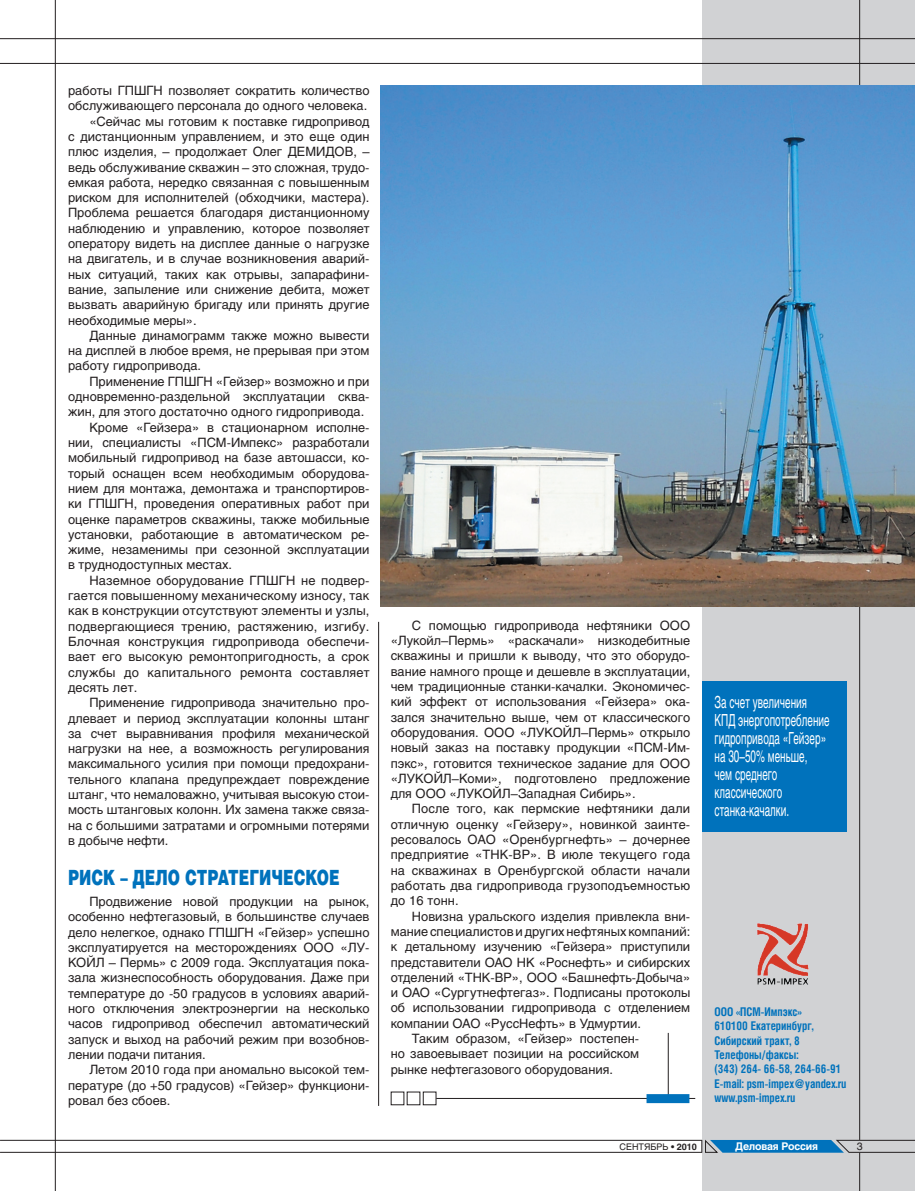
<style>
.page{position:relative;width:915px;height:1191px;background:#fff}
.page>*{position:absolute;margin:0;border:0;box-sizing:border-box;transform-origin:0 0}
.t1{font:900 21px "Helios";color:#0072bc;scale:.7 1}
.t2{font:16.5px/18px "Helios";color:#fff;scale:.6 1}
.t3{font:12.75px/15.3px "Helios";color:#231f20;text-align:justify}
.t4{font:700 12px/14.4px "Helios Cond";color:#0072bc;scale:.94 1}
.t5{font:700 10.5px "Helios";letter-spacing:-.02em;color:#fff}
.t6{font:9px "Helios";color:#231f20}
.s1{font-weight:700}
</style>
<div class="page">
<hr style="left:667px;top:1033px;width:1px;height:62px;background:#231f20">
<div style="left:701px;top:0;width:213px;height:1191px;background:#d1d2d4"></div>
<hr style="left:859px;top:0;width:1px;height:1140px;background:#231f20">
<hr style="left:55px;top:0;width:1px;height:1191px;background:#231f20">
<svg style="left:0;top:38px;width:914px;height:26px"></svg>
<hr style="left:859px;top:1152px;width:1px;height:39px;background:#231f20">
<hr style="left:0;top:1140px;width:701px;height:1px;background:#231f20">
<hr style="left:0;top:1152px;width:701px;height:1px;background:#231f20">
<svg style="left:701px;top:1139px;width:213px;height:14px"></svg>
<hr style="left:436px;top:1098px;width:259px;height:1px;background:#231f20">
<div style="left:423px;top:1091px;width:13px;height:14px;border:1px solid #231f20"></div>
<div style="left:646px;top:1094px;width:43px;height:9px;background:#0072bc"></div>
<hr style="left:378px;top:622px;width:1px;height:484px;background:#231f20">
<div style="left:701px;top:681px;width:145px;height:151px;background:#0072bc"></div>
<img style="left:380px;top:85px;width:534px;height:521px">
<img style="left:757px;top:924px;width:51px;height:61px">
<p class="t3" style="left:68px;top:83px;width:303px">работы ГПШГН позволяет сократить количество</p>
<p class="t3" style="left:68px;top:98px;width:300px">обслуживающего персонала до одного человека.</p>
<p class="t3" style="left:89px;top:113px;width:281px">«Сейчас мы готовим к поставке гидропривод</p>
<p class="t3" style="left:68px;top:129px;width:303px">с дистанционным управлением, и это еще один</p>
<p class="t3" style="left:68px;top:144px;width:239px">плюс изделия, – продолжает Олег Демидов</p>
<p class="t3" style="left:68px;top:144px;width:303px;text-indent:285px">, – ведь обслуживание скважин – это сложная, трудо&shy;емкая работа, нередко связанная с повышенным риском для исполнителей (обходчики, мастера).<br>Проблема решается благодаря дистанционному наблюдению и управлению, которое позволяет оператору видеть на дисплее данные о нагрузке на двигатель, и в случае возникновения аварий&shy;ных ситуаций, таких как отрывы, запарафини&shy;вание, запыление или снижение дебита, может вызвать аварийную бригаду или принять другие необходимые меры».</p>
<p class="t3" style="left:68px;top:327px;width:303px;text-indent:21px">Данные динамограмм также можно вывести на дисплей в любое время, не прерывая при этом работу гидропривода.</p>
<p class="t3" style="left:89px;top:373px;width:281px">Применение ГПШГН «Гейзер» возможно и при</p>
<p class="t3" style="left:68px;top:389px;width:303px">одновременно-раздельной эксплуатации сква-</p>
<p class="t3" style="left:68px;top:404px;width:297px">жин, для этого достаточно одного гидропривода.</p>
<p class="t3" style="left:89px;top:419px;width:281px">Кроме «Гейзера» в стационарном исполне-</p>
<p class="t3" style="left:68px;top:435px;width:303px">нии, специалисты «ПСМ-Импекс» разработали</p>
<p class="t3" style="left:68px;top:450px;width:303px">мобильный гидропривод на базе автошасси, ко-</p>
<p class="t3" style="left:68px;top:465px;width:303px">торый оснащен всем необходимым оборудова-</p>
<p class="t3" style="left:68px;top:480px;width:303px">нием для монтажа, демонтажа и транспортиров-</p>
<p class="t3" style="left:68px;top:496px;width:303px">ки ГПШГН, проведения оперативных работ при</p>
<p class="t3" style="left:68px;top:511px;width:303px">оценке параметров скважины, также мобильные</p>
<p class="t3" style="left:68px;top:526px;width:303px">установки, работающие в автоматическом ре-</p>
<p class="t3" style="left:68px;top:542px;width:303px">жиме, незаменимы при сезонной эксплуатации</p>
<p class="t3" style="left:68px;top:557px;width:165px">в труднодоступных местах.</p>
<p class="t3" style="left:89px;top:572px;width:281px">Наземное оборудование ГПШГН не подвер-</p>
<p class="t3" style="left:68px;top:588px;width:303px">гается повышенному механическому износу, так</p>
<p class="t3" style="left:68px;top:603px;width:303px">как в конструкции отсутствуют элементы и узлы,</p>
<p class="t3" style="left:68px;top:618px;width:303px">подвергающиеся трению, растяжению, изгибу.</p>
<p class="t3" style="left:68px;top:633px;width:303px">Блочная конструкция гидропривода обеспечи-</p>
<p class="t3" style="left:68px;top:649px;width:303px">вает его высокую ремонтопригодность, а срок</p>
<p class="t3" style="left:68px;top:664px;width:303px">службы до капитального ремонта составляет</p>
<p class="t3" style="left:68px;top:679px;width:71px">десять лет.</p>
<p class="t3" style="left:89px;top:695px;width:281px">Применение гидропривода значительно про-</p>
<p class="t3" style="left:68px;top:710px;width:303px">длевает и период эксплуатации колонны штанг</p>
<p class="t3" style="left:68px;top:725px;width:303px">за счет выравнивания профиля механической</p>
<p class="t3" style="left:68px;top:741px;width:303px">нагрузки на нее, а возможность регулирования</p>
<p class="t3" style="left:68px;top:756px;width:303px">максимального усилия при помощи предохрани-</p>
<p class="t3" style="left:68px;top:771px;width:303px">тельного клапана предупреждает повреждение</p>
<p class="t3" style="left:68px;top:786px;width:303px">штанг, что немаловажно, учитывая высокую стои-</p>
<p class="t3" style="left:68px;top:802px;width:303px">мость штанговых колонн. Их замена также связа-</p>
<p class="t3" style="left:68px;top:817px;width:303px">на с большими затратами и огромными потерями</p>
<p class="t3" style="left:68px;top:832px;width:102px">в добыче нефти.</p>
<h1 class="t1" style="left:68px;top:864px;width:389px">Риск – дело стратегическое</h1>
<p class="t3" style="left:68px;top:893px;width:303px;text-indent:21px">Продвижение новой продукции на рынок, особенно нефтегазовый, в большинстве случаев дело нелегкое, однако ГПШГН «Гейзер» успешно эксплуатируется на месторождениях ООО «Лу&shy;койл</p>
<p class="t3" style="left:68px;top:954px;width:303px;text-indent:41px">– Пермь» с 2009 года. Эксплуатация пока&shy;зала жизнеспособность оборудования. Даже при температуре до -50 градусов в условиях аварий&shy;ного отключения электроэнергии на несколько часов гидропривод обеспечил автоматический запуск и выход на рабочий режим при возобнов&shy;лении подачи питания.</p>
<p class="t3" style="left:68px;top:1062px;width:303px;text-indent:21px">Летом 2010 года при аномально высокой тем&shy;пературе (до +50 градусов) «Гейзер» функциони&shy;ровал без сбоев.</p>
<p class="t3" style="left:390px;top:617px;width:301px;text-indent:21px">С помощью гидропривода нефтяники ООО «Лукойл–Пермь» «раскачали» низкодебитные скважины и пришли к выводу, что это оборудо&shy;вание намного проще и дешевле в эксплуатации, чем традиционные станки-качалки. Экономичес&shy;кий эффект от использования «Гейзера» ока&shy;зался значительно выше, чем от классического оборудования. ООО «ЛУКОЙЛ–Пермь» открыло новый заказ на поставку продукции «ПСМ-Им&shy;пэкс», готовится техническое задание для ООО «ЛУКОЙЛ–Коми», подго-товлено предложение для ООО «ЛУКОЙЛ–Запад-ная Сибирь».</p>
<p class="t3" style="left:390px;top:801px;width:301px;text-indent:21px">После того, как пермские нефтяники дали отличную оценку «Гейзеру», новинкой заинте&shy;ресовалось ОАО «Оренбургнефть» – дочернее предприятие «ТНК-ВР». В июле текущего года на скважинах в Оренбургской области начали работать два гидропривода грузоподъемностью до 16 тонн.</p>
<p class="t3" style="left:412px;top:908px;width:280px">Новизна уральского изделия привлекла вни-</p>
<p class="t3" style="left:390px;top:923px;width:301px">мание специалистов и других нефтяных компаний:</p>
<p class="t3" style="left:390px;top:939px;width:301px">к детальному изучению «Гейзера» приступили</p>
<p class="t3" style="left:390px;top:954px;width:301px">представители ОАО НК «Роснефть» и сибирских</p>
<p class="t3" style="left:390px;top:969px;width:301px">отделений «ТНК-ВР», ООО «Башнефть-Добыча»</p>
<p class="t3" style="left:390px;top:984px;width:301px">и ОАО «Сургутнефтегаз». Подписаны протоколы</p>
<p class="t3" style="left:390px;top:1000px;width:301px">об использовании гидропривода с отделением</p>
<p class="t3" style="left:390px;top:1015px;width:252px">компании ОАО «РуссНефть» в Удмуртии.</p>
<p class="t3" style="left:412px;top:1030px;width:229px">Таким образом, «Гейзер» постепен-</p>
<p class="t3" style="left:390px;top:1046px;width:250px">но завоевывает позиции на российском</p>
<p class="t3" style="left:390px;top:1061px;width:224px">рынке нефтегазового оборудования.</p>
<p class="t6" style="left:619px;top:1141px;width:79px">СЕНТЯБРЬ <span class="s1">• 2010</span></p>
<p class="t2" style="left:714px;top:693px;width:193px">За счет увеличения<br>КПД энергопотребление гидропривода «Гейзер» на 30–50% меньше,<br>чем среднего классического станка-качалки.</p>
<p class="t4" style="left:714px;top:1004px;width:142px">ООО «ПСМ-Импэкс»<br>610100 Екатеринбург,<br>Сибирский тракт, 8<br>Телефоны/факсы:<br>(343) 264- 66-58, 264-66-91<br>E-mail: psm-impex@yandex.ru www.psm-impex.ru</p>
<p class="t5" style="left:735px;top:1139px;width:84px">Деловая Россия</p>
</div>
